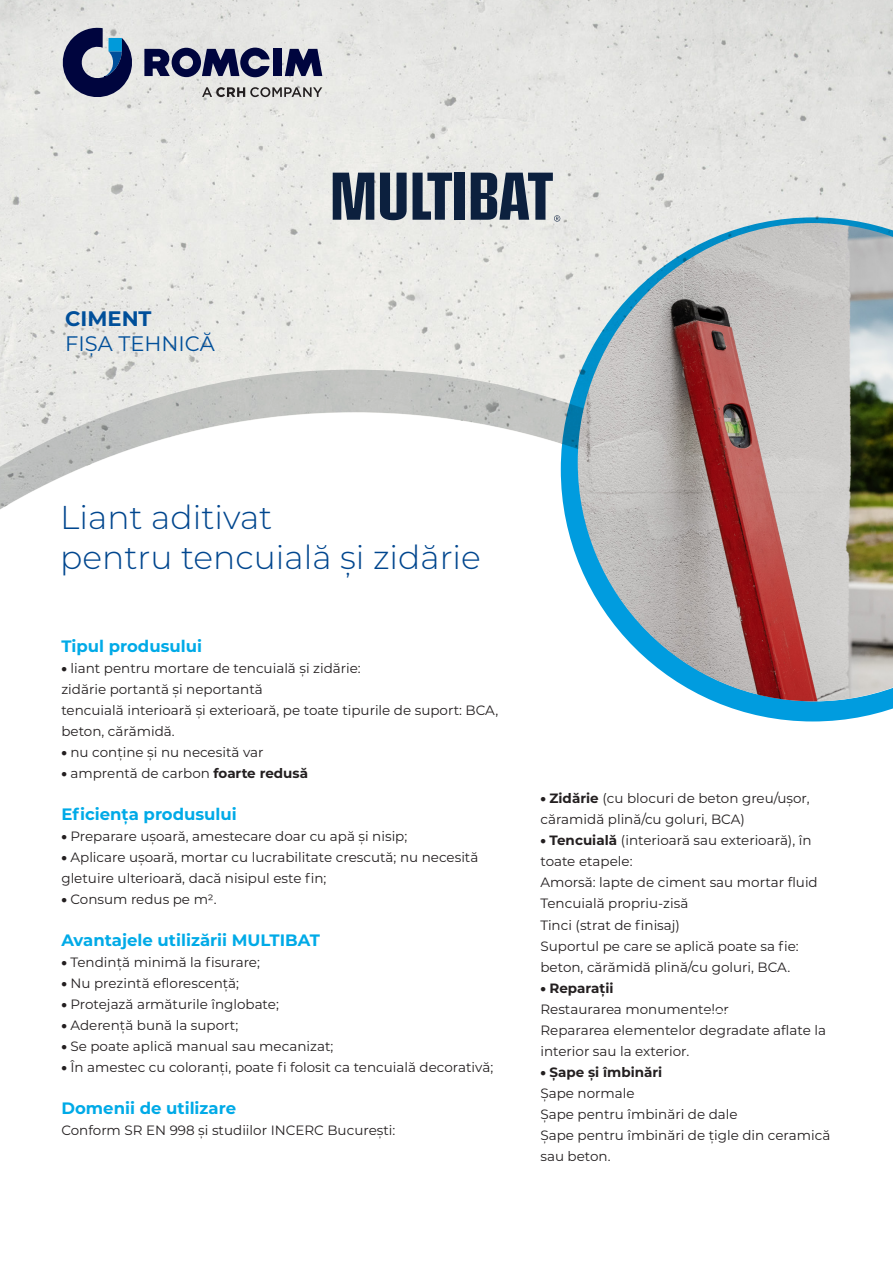
<style>
.page{position:relative;width:893px;height:1263px;background:#fff}
.page>*{position:absolute;margin:0;border:0;box-sizing:border-box;transform-origin:0 0}
.t1{font:300 33px/39.6px "Montserrat";color:#00468e}
.t2{font:21px "Montserrat";color:#004f9a}
.t3{font:700 21px "Montserrat";color:#004f9a}
.t4{font:700 16.5px "Montserrat";color:#00aae7}
.t5{font:13.5px/21px "Montserrat";color:#231f20}
.s1{font-weight:900}
.s2{font-weight:700}
</style>
<div class="page">
<img style="left:0;top:0;width:893px;height:370px">
<svg style="left:0;top:370px;width:561px;height:42px;background:#d1d2d0"></svg>
<svg style="left:0;top:412px;width:827px;height:310px"></svg>
<svg style="left:561px;top:217px;width:332px;height:504px"></svg>
<svg style="left:333px;top:173px;width:41px;height:47px;background:#3d4c63"></svg>
<svg style="left:380px;top:173px;width:27px;height:47px"></svg>
<svg style="left:413px;top:173px;width:39px;height:47px;background:#636f80"></svg>
<div style="left:455px;top:173px;width:10px;height:47px;background:#0c203e"></div>
<svg style="left:471px;top:173px;width:89px;height:49px;background:#687484"></svg>
<img style="left:578px;top:223px;width:315px;height:478px">
<svg style="left:202px;top:87px;width:120px;height:10px"></svg>
<svg style="left:285px;top:49px;width:37px;height:27px"></svg>
<div style="left:273px;top:49px;width:8px;height:27px;background:#00053e"></div>
<svg style="left:144px;top:48px;width:126px;height:29px;background:#54577a"></svg>
<svg style="left:59px;top:27px;width:76px;height:73px;background:#717a97"></svg>
<h2 class="t3" style="left:65px;top:303px;width:88px">CIMENT</h2>
<h2 class="t2" style="left:65px;top:329px;width:151px">FIȘA TEHNICĂ</h2>
<h1 class="t1" style="left:60px;top:496px;width:422px">Liant aditivat<br>pentru tencuială și zidărie</h1>
<p class="t4" style="left:61px;top:634px;width:142px">Tipul produsului</p>
<p class="t5" style="left:61px;top:657px;width:438px"><span class="s1">•</span> liant pentru mortare de tencuială și zidărie:<br>zidărie portantă și neportantă<br>tencuială interioară și exterioară, pe toate tipurile de suport: BCA, beton, cărămidă.</p>
<p class="t5" style="left:61px;top:741px;width:204px"><span class="s1">•</span> nu conține și nu necesită var</p>
<p class="t5" style="left:61px;top:762px;width:248px"><span class="s1">•</span> amprentă de carbon <span class="s2">foarte redusă</span></p>
<p class="t4" style="left:61px;top:802px;width:177px">Eficiența produsului</p>
<p class="t5" style="left:61px;top:825px;width:347px"><span class="s1">•</span> Preparare ușoară, amestecare doar cu apă și nisip;</p>
<p class="t5" style="left:61px;top:846px;width:418px"><span class="s1">•</span> Aplicare ușoară, mortar cu lucrabilitate crescută; nu necesită gletuire ulterioară, dacă nisipul este fin;</p>
<p class="t5" style="left:61px;top:888px;width:157px"><span class="s1">•</span> Consum redus pe m2.</p>
<p class="t4" style="left:61px;top:928px;width:260px">Avantajele utilizării MULTIBAT</p>
<p class="t5" style="left:61px;top:951px;width:200px"><span class="s1">•</span> Tendință minimă la fisurare;</p>
<p class="t5" style="left:61px;top:972px;width:179px"><span class="s1">•</span> Nu prezintă eflorescență;</p>
<p class="t5" style="left:61px;top:993px;width:219px"><span class="s1">•</span> Protejază armăturile înglobate;</p>
<p class="t5" style="left:61px;top:1014px;width:178px"><span class="s1">•</span> Aderență bună la suport;</p>
<p class="t5" style="left:61px;top:1035px;width:273px"><span class="s1">•</span> Se poate aplică manual sau mecanizat;</p>
<p class="t5" style="left:61px;top:1056px;width:433px"><span class="s1">•</span> În amestec cu coloranți, poate fi folosit ca tencuială decorativă;</p>
<p class="t4" style="left:61px;top:1096px;width:176px">Domenii de utilizare</p>
<p class="t5" style="left:61px;top:1119px;width:335px">Conform SR EN 998 și studiilor INCERC București:</p>
<p class="t5" style="left:540px;top:788px;width:271px"><span class="s1">•</span> <span class="s2">Zidărie</span> (cu blocuri de beton greu/ușor, căramidă plină/cu goluri, BCA)</p>
<p class="t5" style="left:540px;top:830px;width:279px"><span class="s1">•</span> <span class="s2">Tencuială</span> (interioară sau exterioară), în toate etapele:<br>Amorsă: lapte de ciment sau mortar fluid<br>Tencuială propriu-zisă<br>Tinci (strat de finisaj)<br>Suportul pe care se aplică poate sa fie: beton, cărămidă plină/cu goluri, BCA.</p>
<p class="t5" style="left:540px;top:977px;width:287px"><span class="s1">•</span> <span class="s2">Reparații<br></span>Restaurarea monumentelor<br>Repararea elementelor degradate aflate la interior sau la exterior.</p>
<p class="t5" style="left:540px;top:1061px;width:291px"><span class="s1">•</span> <span class="s2">Șape și îmbinări<br></span>Șape normale<br>Șape pentru îmbinări de dale<br>Șape pentru îmbinări de țigle din ceramică sau beton.</p>
</div>
